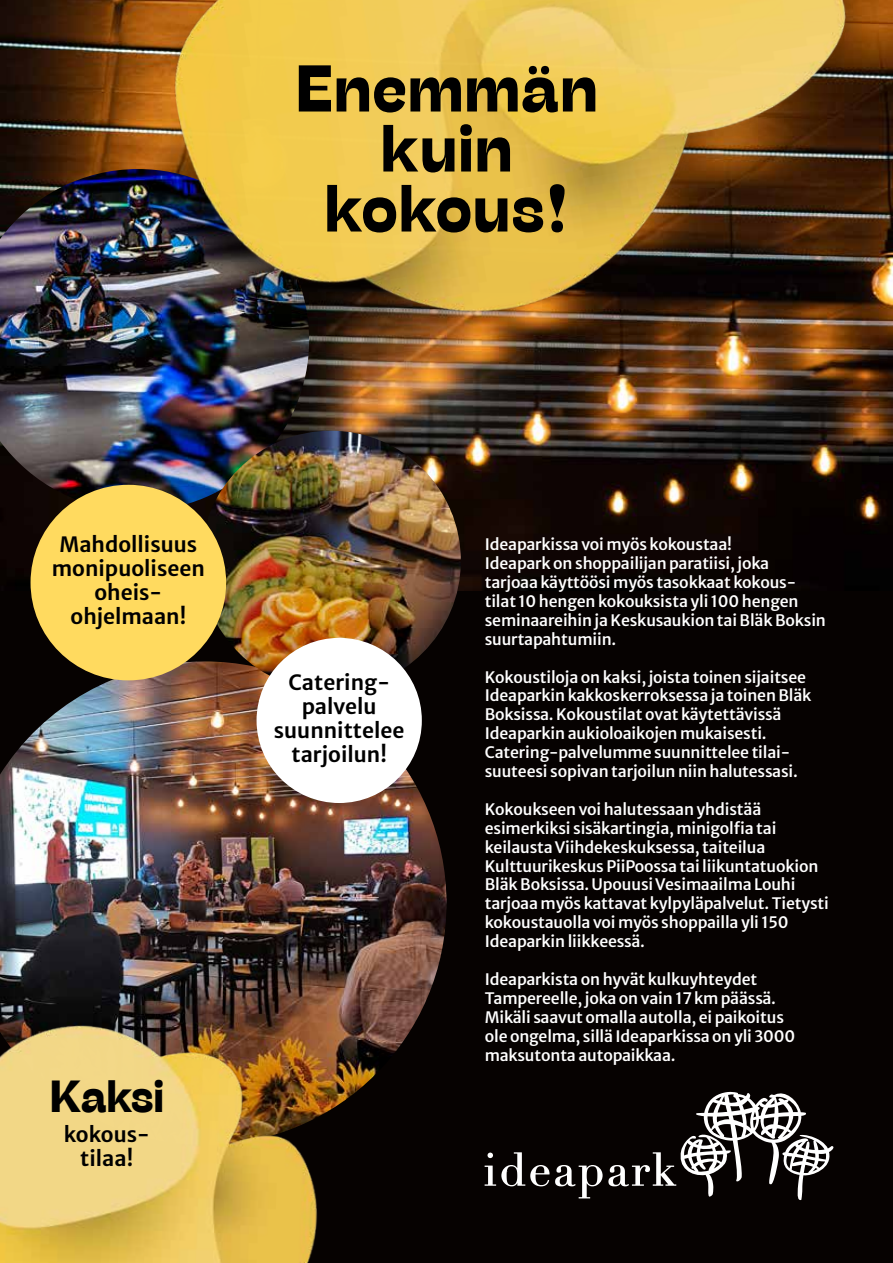
<style>
.page{position:relative;width:893px;height:1263px;background:#060201}
.page>*{position:absolute;margin:0;border:0;box-sizing:border-box;transform-origin:0 0}
.t1{font:66px/60px "Stinger Variable";letter-spacing:.025em;color:#000;text-align:center}
.t2{font:45px "Stinger Variable";color:#000}
.t3{font:600 21px/24px "Merriweather Sans";color:#000;text-align:center}
.t4{font:500 15.75px/18.9px "Merriweather Sans";letter-spacing:-.01em;color:#fff}
</style>
<div class="page">
<img style="left:0;top:0;width:886px;height:590px">
<svg style="left:485px;top:1091px;width:348px;height:109px"></svg>
<img style="left:0;top:169px;width:219px;height:342px">
<img style="left:0;top:661px;width:446px;height:392px">
<img style="left:65px;top:0;width:828px;height:495px">
<img style="left:0;top:984px;width:392px;height:279px">
<img style="left:201px;top:431px;width:260px;height:260px;border-radius:130px">
<div style="left:31px;top:485px;width:195px;height:195px;background:#ffda5f;border-radius:50%"></div>
<div style="left:257px;top:638px;width:165px;height:165px;background:#fff;border-radius:50%"></div>
<h1 class="t1" style="left:295px;top:59px;width:303px">Enemmän kuin kokous!</h1>
<h3 class="t3" style="left:52px;top:530px;width:155px">Mahdollisuus monipuoliseen oheis&shy;ohjelmaan!</h3>
<h3 class="t3" style="left:274px;top:668px;width:132px">Catering&shy;palvelu suunnittelee tarjoilun!</h3>
<h2 class="t2" style="left:50px;top:1070px;width:116px">Kaksi</h2>
<h3 class="t3" style="left:64px;top:1120px;width:87px">kokous&shy;tilaa!</h3>
<p class="t4" style="left:485px;top:533px;width:343px">Ideaparkissa voi myös kokoustaa!<br>Ideapark on shoppailijan paratiisi, joka tarjoaa käyttöösi myös tasokkaat kokous&shy;tilat 10 hengen kokouksista yli 100 hengen seminaareihin ja Keskusaukion tai Bläk Boksin suurtapahtumiin.</p>
<p class="t4" style="left:485px;top:666px;width:328px">Kokoustiloja on kaksi, joista toinen sijaitsee Ideaparkin kakkoskerroksessa ja toinen Bläk Boksissa. Kokoustilat ovat käytettävissä Ideaparkin aukioloaikojen mukaisesti.<br>Catering-palvelumme suunnittelee tilai&shy;suuteesi sopivan tarjoilun niin halutessasi.</p>
<p class="t4" style="left:485px;top:798px;width:346px">Kokoukseen voi halutessaan yhdistää esimerkiksi sisäkartingia, minigolfia tai keilausta Viihdekeskuksessa, taiteilua Kulttuurikeskus PiiPoossa tai liikuntatuokion Bläk Boksissa. Upouusi Vesimaailma Louhi tarjoaa myös kattavat kylpyläpalvelut. Tietysti kokoustauolla voi myös shoppailla yli 150<br>Ideaparkin liikkeessä.</p>
<p class="t4" style="left:485px;top:968px;width:312px">Ideaparkista on hyvät kulkuyhteydet Tampereelle, joka on vain 17 km päässä.<br>Mikäli saavut omalla autolla, ei paikoitus ole ongelma, sillä Ideaparkissa on yli 3000 maksutonta autopaikkaa.</p>
</div>
